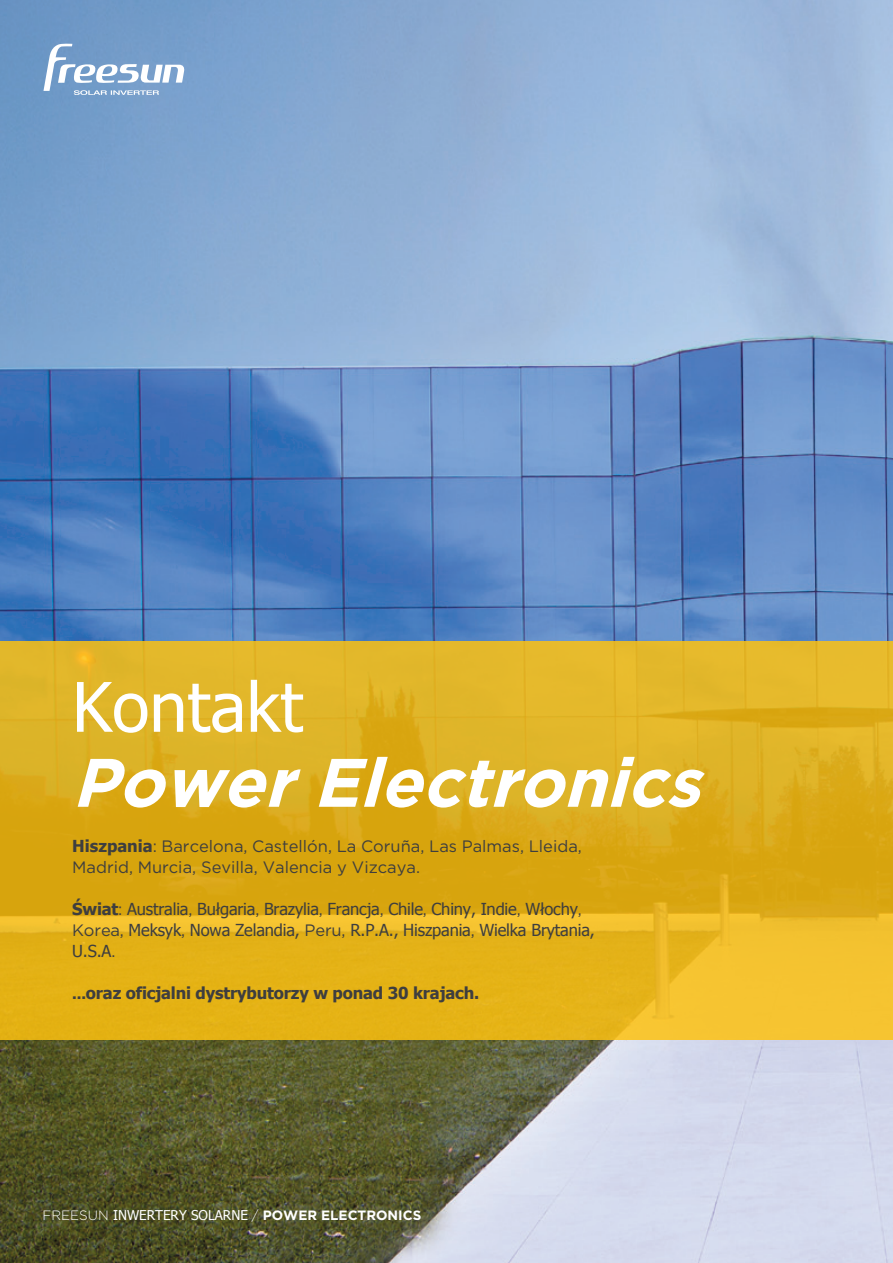
<style>
.page{position:relative;width:893px;height:1263px;background:#fff}
.page>*{position:absolute;margin:0;border:0;box-sizing:border-box;transform-origin:0 0}
.t1{font:italic 700 68.4px/75px "Gotham";color:#fff}
.t2{font:16.5px/20.7px "Tahoma";letter-spacing:-.01em;color:#3e3e3f}
.t3{font:16.5px/20.7px "Gotham";color:#3e3e3f}
.t4{font:700 16.5px "Tahoma";letter-spacing:-.01em;color:#3e3e3f}
.t5{font:13.5px "Tahoma";color:#fff}
.s1{font-family:"Tahoma";font-weight:400;font-style:normal}
.s2{font-family:"Tahoma";font-weight:700}
.s3{font-weight:700}
.s4{font-family:"Gotham"}
.s5{font-family:"Gotham";font-weight:300}
.s6{font-family:"Gotham";font-weight:700}
</style>
<div class="page">
<img style="left:0;top:0;width:893px;height:1263px">
<svg style="left:0;top:641px;width:893px;height:399px;background:#e1b11e"></svg>
<svg style="left:43px;top:44px;width:142px;height:51px"></svg>
<p class="t1" style="left:72px;top:670px;width:653px"><span class="s1">Kontakt<br></span>PowerElectronics</p>
<p class="t3" style="left:72px;top:836px;width:511px"><span class="s2">Hiszpania</span>: Barcelona, Castellón, La Coruña, Las Palmas, Lleida,<br>Madrid, Murcia, Sevilla, Valencia y Vizcaya.</p>
<p class="t2" style="left:72px;top:898px;width:524px"><span class="s3">Świat</span><span class="s4">:</span> Australia<span class="s4">,</span> Bułgaria<span class="s4">,</span> Brazylia<span class="s4">,</span> Francja<span class="s4">,</span> Chile<span class="s4">,</span> Chiny, Indie<span class="s4">,</span> Włochy<span class="s4">,<br>Korea,</span> Meksyk<span class="s4">,</span> Nowa Zelandia, <span class="s4">Peru,</span> R.P.A., Hiszpania<span class="s4">,</span> Wielka Brytania,<br>U.S.A<span class="s4">.</span></p>
<p class="t4" style="left:72px;top:982px;width:409px"><span class="s4">...</span>oraz oficjalni dystrybutorzy w ponad 30 krajach.</p>
<p class="t5" style="left:43px;top:1206px;width:380px"><span class="s5">FREESUN</span> INWERTERY SOLARNE <span class="s5">/</span> <span class="s6">POWER ELECTRONICS</span></p>
</div>
